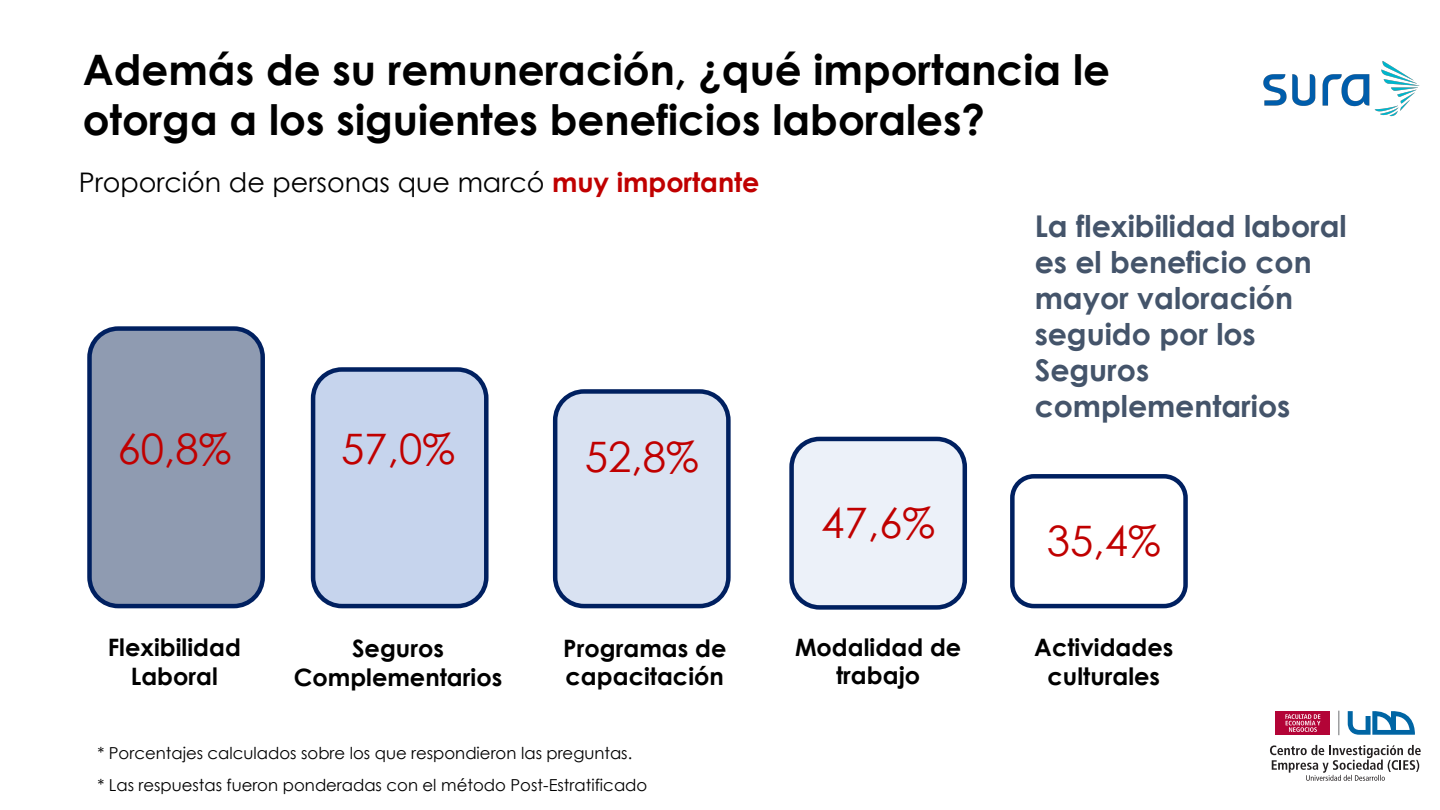
<style>
.page{position:relative;width:1440px;height:810px;background:#fff}
.page>*{position:absolute;margin:0;border:0;box-sizing:border-box;transform-origin:0 0}
.t1{font:700 42px/49.7px "Century Gothic";color:#000}
.t2{font:42px "Century Gothic";color:#c00000}
.t3{font:700 30px/36px "Century Gothic";color:#44546a}
.t4{font:27px "Century Gothic";color:#000}
.t5{font:700 24px/28.5px "Century Gothic";color:#000;text-align:center}
.t6{font:16.5px "Century Gothic";color:#000}
.s1{font-weight:700;color:#c00000}
</style>
<div class="page">
<div style="left:90px;top:329px;width:173px;height:277px;background:#8f9bb1;border-radius:29px"></div>
<div style="left:87px;top:326px;width:178px;height:282px;border:4px solid #002060;border-radius:29px"></div>
<div style="left:313px;top:369px;width:173px;height:237px;background:#c6d4ed;border-radius:29px"></div>
<div style="left:311px;top:367px;width:178px;height:241px;border:4px solid #002060;border-radius:29px"></div>
<div style="left:555px;top:391px;width:173px;height:215px;background:#d9e2f2;border-radius:29px"></div>
<div style="left:553px;top:389px;width:178px;height:219px;border:4px solid #002060;border-radius:29px"></div>
<div style="left:792px;top:439px;width:173px;height:168px;background:#ecf1f9;border-radius:28px"></div>
<div style="left:789px;top:437px;width:178px;height:173px;border:4px solid #002060;border-radius:28px"></div>
<div style="left:1010px;top:474px;width:178px;height:134px;border:4px solid #002060;border-radius:22px"></div>
<svg style="left:1339px;top:711px;width:1px;height:24px"></svg>
<div style="left:1276px;top:711px;width:54px;height:24px;background:#b30437"></div>
<svg style="left:1348px;top:711px;width:67px;height:24px"></svg>
<svg style="left:1285px;top:714px;width:35px;height:18px"></svg>
<svg style="left:1270px;top:745px;width:151px;height:36px"></svg>
<img style="left:1263px;top:61px;width:157px;height:56px">
<h1 class="t1" style="left:83px;top:43px;width:1029px">Además de su remuneración, ¿qué importancia le otorga a los siguientes beneficios laborales?</h1>
<h3 class="t4" style="left:79px;top:164px;width:682px">Proporción de personas que marcó <span class="s1">muy importante</span></h3>
<h1 class="t2" style="left:117px;top:420px;width:115px">60,8%</h1>
<h1 class="t2" style="left:341px;top:420px;width:115px">57,0%</h1>
<h1 class="t2" style="left:585px;top:427px;width:115px">52,8%</h1>
<h1 class="t2" style="left:821px;top:494px;width:115px">47,6%</h1>
<h2 class="t3" style="left:1035px;top:206px;width:313px">La flexibilidad laboral es el beneficio con mayor valoración seguido por los<br>Seguros complementarios</h2>
<h1 class="t2" style="left:1047px;top:512px;width:115px">35,4%</h1>
<h3 class="t5" style="left:108px;top:632px;width:135px">Flexibilidad<br>Laboral</h3>
<h3 class="t5" style="left:294px;top:633px;width:210px">Seguros<br>Complementarios</h3>
<h3 class="t5" style="left:795px;top:632px;width:168px">Modalidad de trabajo</h3>
<h3 class="t5" style="left:563px;top:633px;width:165px;text-align:left">Programas de capacitación</h3>
<h3 class="t5" style="left:1034px;top:632px;width:141px">Actividades culturales</h3>
<p class="t6" style="left:97px;top:742px;width:536px">* Porcentajes calculados sobre los que respondieron las preguntas.</p>
<p class="t6" style="left:97px;top:774px;width:551px">* Las respuestas fueron ponderadas con el método Post-Estratificado</p>
</div>
